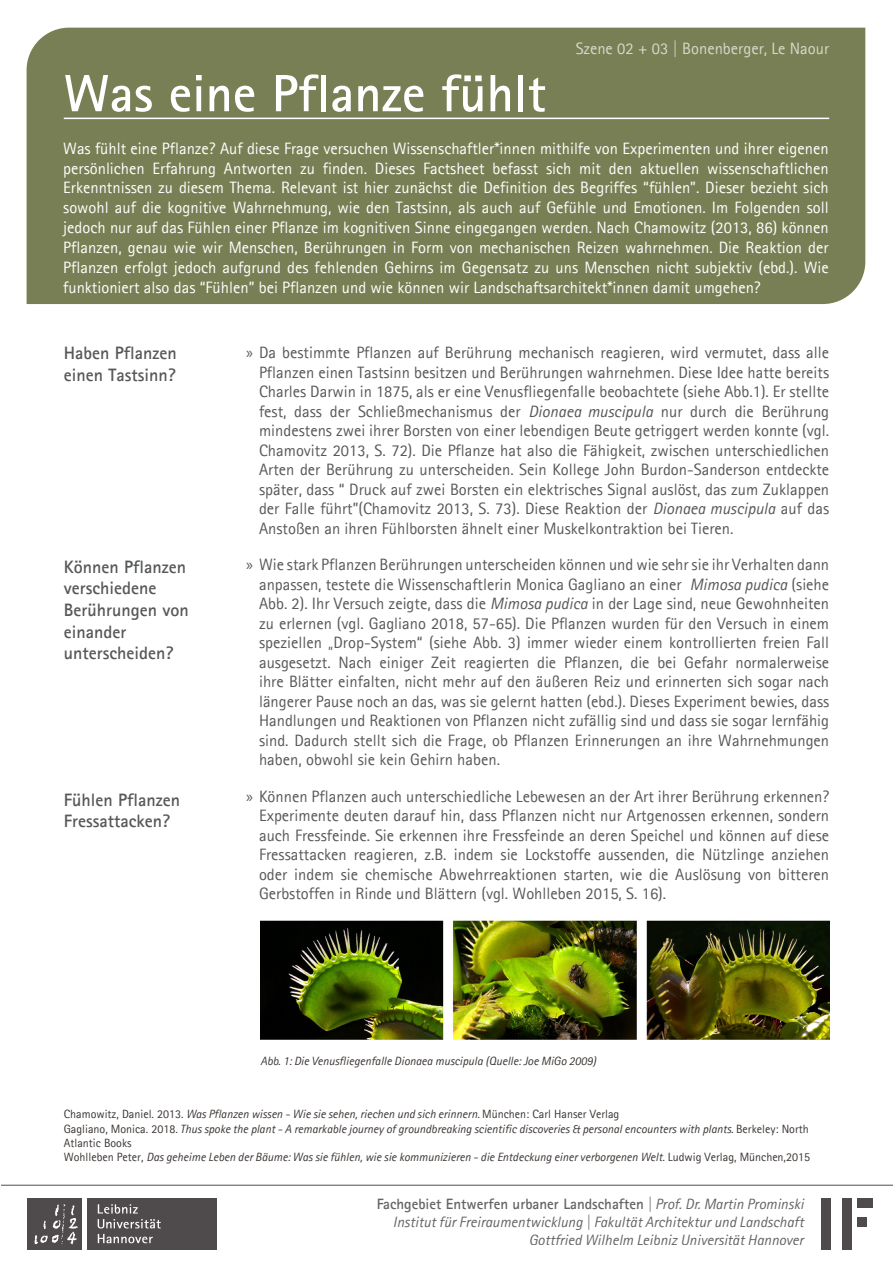
<style>
.page{position:relative;width:893px;height:1263px;background:#fff}
.page>*{position:absolute;margin:0;border:0;box-sizing:border-box;transform-origin:0 0}
.t1{font:700 52.5px "Agfa Rotis Sans Serif";color:#fff}
.t2{font:700 18px/21.6px "Agfa Rotis Sans Serif";color:#57585a}
.t3{font:16.5px/19.5px "Agfa Rotis Sans Serif";color:#57585a;text-align:justify}
.t4{font:16.5px/19.8px "Agfa Rotis Sans Serif";color:#fff;text-align:justify}
.t5{font:italic 15px/18px "Agfa Rotis Sans Serif";color:#3e3e3f;text-align:right}
.t6{font:italic 12px/14.4px "Agfa Rotis Sans Serif";color:#3b3532}
.s1{font-family:"Myriad Pro"}
.s2{font-style:italic}
.s3{font-style:normal}
.s4{font-weight:700;font-style:normal}
</style>
<div class="page">
<hr style="left:1px;top:1185px;width:892px;height:1px;background:#231f20">
<div style="left:842px;top:1198px;width:9px;height:51px;background:#4f4b4c"></div>
<div style="left:821px;top:1198px;width:9px;height:51px;background:#4f4b4c"></div>
<div style="left:857px;top:1218px;width:10px;height:9px;background:#4f4b4c"></div>
<div style="left:857px;top:1198px;width:16px;height:9px;background:#4f4b4c"></div>
<div style="left:88px;top:1198px;width:129px;height:51px;background:#4f4b4c"></div>
<div style="left:28px;top:1198px;width:54px;height:51px;background:#4f4b4c"></div>
<svg style="left:98px;top:1204px;width:63px;height:24px"></svg>
<svg style="left:98px;top:1234px;width:55px;height:9px"></svg>
<svg style="left:34px;top:1204px;width:44px;height:40px"></svg>
<div style="left:27px;top:28px;width:838px;height:276px;background:#797f54"></div>
<hr style="left:64px;top:118px;width:765px;height:1px;background:#fff">
<img style="left:260px;top:920px;width:569px;height:120px">
<h1 class="t1" style="left:64px;top:60px;width:484px">Was eine Pflanze fühlt</h1>
<p class="t4" style="left:575px;top:38px;width:255px">Szene 02 + 03 | Bonenberger, Le Naour</p>
<p class="t4" style="left:63px;top:138px;width:767px">Was fühlt eine Pflanze? Auf diese Frage versuchen Wissenschaftler*innen mithilfe von Experimenten und ihrer eigenen persönlichen Erfahrung Antworten zu finden. Dieses Factsheet befasst sich mit den aktuellen wissenschaftlichen Erkenntnissen zu diesem Thema. Relevant ist hier zunächst die Definition des Begriffes “fühlen”. Dieser bezieht sich sowohl auf die kognitive Wahrnehmung, wie den Tastsinn, als auch auf Gefühle und Emotionen. Im Folgenden soll jedoch nur auf das Fühlen einer Pflanze im kognitiven Sinne eingegangen werden. Nach Chamowitz (2013, 86) können Pflanzen, genau wie wir Menschen, Berührungen in Form von mechanischen Reizen wahrnehmen. Die Reaktion der Pflanzen erfolgt jedoch aufgrund des fehlenden Gehirns im Gegensatz zu uns Menschen nicht subjektiv (ebd.). Wie funktioniert also das “Fühlen” bei Pflanzen und wie können wir Landschaftsarchitekt*innen damit umgehen?</p>
<p class="t2" style="left:64px;top:342px;width:115px">Haben Pflanzen einen Tastsinn?</p>
<p class="t2" style="left:64px;top:556px;width:127px">Können Pflanzen verschiedene<br>Berührungen von einander unterscheiden?</p>
<p class="t2" style="left:64px;top:788px;width:118px">Fühlen Pflanzen<br>Fressattacken?</p>
<p class="t3" style="left:259px;top:342px;width:572px;text-indent:-13px"><span class="s1">»</span> Da bestimmte Pflanzen auf Berührung mechanisch reagieren, wird vermutet, dass alle Pflanzen einen Tastsinn besitzen und Berührungen wahrnehmen. Diese Idee hatte bereits Charles Darwin in 1875, als er eine Venusfliegenfalle beobachtete (siehe Abb.1). Er stellte fest, dass der Schließmechanismus der <span class="s2">Dionaea muscipula</span> nur durch die Berührung mindestens zwei ihrer Borsten von einer lebendigen Beute getriggert werden konnte (vgl.<br>Chamovitz 2013, S. 72). Die Pflanze hat also die Fähigkeit, zwischen unterschiedlichen Arten der Berührung zu unterscheiden. Sein Kollege John Burdon-Sanderson entdeckte später, dass “ Druck auf zwei Borsten ein elektrisches Signal auslöst, das zum Zuklappen der Falle führt”(Chamovitz 2013, S. 73). Diese Reaktion der <span class="s2">Dionaea muscipula</span> auf das Anstoßen an ihren Fühlborsten ähnelt einer Muskelkontraktion bei Tieren.</p>
<p class="t3" style="left:259px;top:554px;width:572px;text-indent:-13px"><span class="s1">»</span> Wie stark Pflanzen Berührungen unterscheiden können und wie sehr sie ihr Verhalten dann anpassen, testete die Wissenschaftlerin Monica Gagliano an einer <span class="s2">Mimosa pudica</span> (siehe Abb. 2). Ihr Versuch zeigte, dass die <span class="s2">Mimosa pudica</span> in der Lage sind, neue Gewohnheiten zu erlernen (vgl. Gagliano 2018, 57-65). Die Pflanzen wurden für den Versuch in einem speziellen „Drop-System“ (siehe Abb. 3) immer wieder einem kontrollierten freien Fall ausgesetzt. Nach einiger Zeit reagierten die Pflanzen, die bei Gefahr normalerweise ihre Blätter einfalten, nicht mehr auf den äußeren Reiz und erinnerten sich sogar nach längerer Pause noch an das, was sie gelernt hatten (ebd.). Dieses Experiment bewies, dass Handlungen und Reaktionen von Pflanzen nicht zufällig sind und dass sie sogar lernfähig sind. Dadurch stellt sich die Frage, ob Pflanzen Erinnerungen an ihre Wahrnehmungen haben, obwohl sie kein Gehirn haben.</p>
<p class="t3" style="left:259px;top:786px;width:572px;text-indent:-13px"><span class="s1">»</span> Können Pflanzen auch unterschiedliche Lebewesen an der Art ihrer Berührung erkennen?<br>Experimente deuten darauf hin, dass Pflanzen nicht nur Artgenossen erkennen, sondern auch Fressfeinde. Sie erkennen ihre Fressfeinde an deren Speichel und können auf diese Fressattacken reagieren, z.B. indem sie Lockstoffe aussenden, die Nützlinge anziehen oder indem sie chemische Abwehrreaktionen starten, wie die Auslösung von bitteren Gerbstoffen in Rinde und Blättern (vgl. Wohlleben 2015, S. 16).</p>
<p class="t6" style="left:260px;top:1054px;width:337px">Abb. 1: Die Venusfliegenfalle Dionaea muscipula (Quelle: Joe MiGo 2009)</p>
<p class="t6" style="left:64px;top:1107px;width:748px"><span class="s3">Chamowitz, Daniel. 2013.</span> Was Pflanzen wissen - Wie sie sehen, riechen und sich erinnern. <span class="s3">München: Carl Hanser Verlag<br>Gagliano, Monica. 2018.</span> Thus spoke the plant - A remarkable journey of groundbreaking scientific discoveries &amp; personal encounters with plants. <span class="s3">Berkeley: North Atlantic Books<br>Wohlleben Peter,</span> Das geheime Leben der Bäume: Was sie fühlen, wie sie kommunizieren - die Entdeckung einer verborgenen Welt. <span class="s3">Ludwig Verlag, München,2015</span></p>
<p class="t5" style="left:376px;top:1195px;width:429px"><span class="s4">Fachgebiet Entwerfen urbaner Landschaften</span> | Prof. Dr. Martin Prominski<br>Institut für Freiraumentwicklung | Fakultät Architektur und Landschaft<br>Gottfried Wilhelm Leibniz Universität Hannover</p>
</div>
